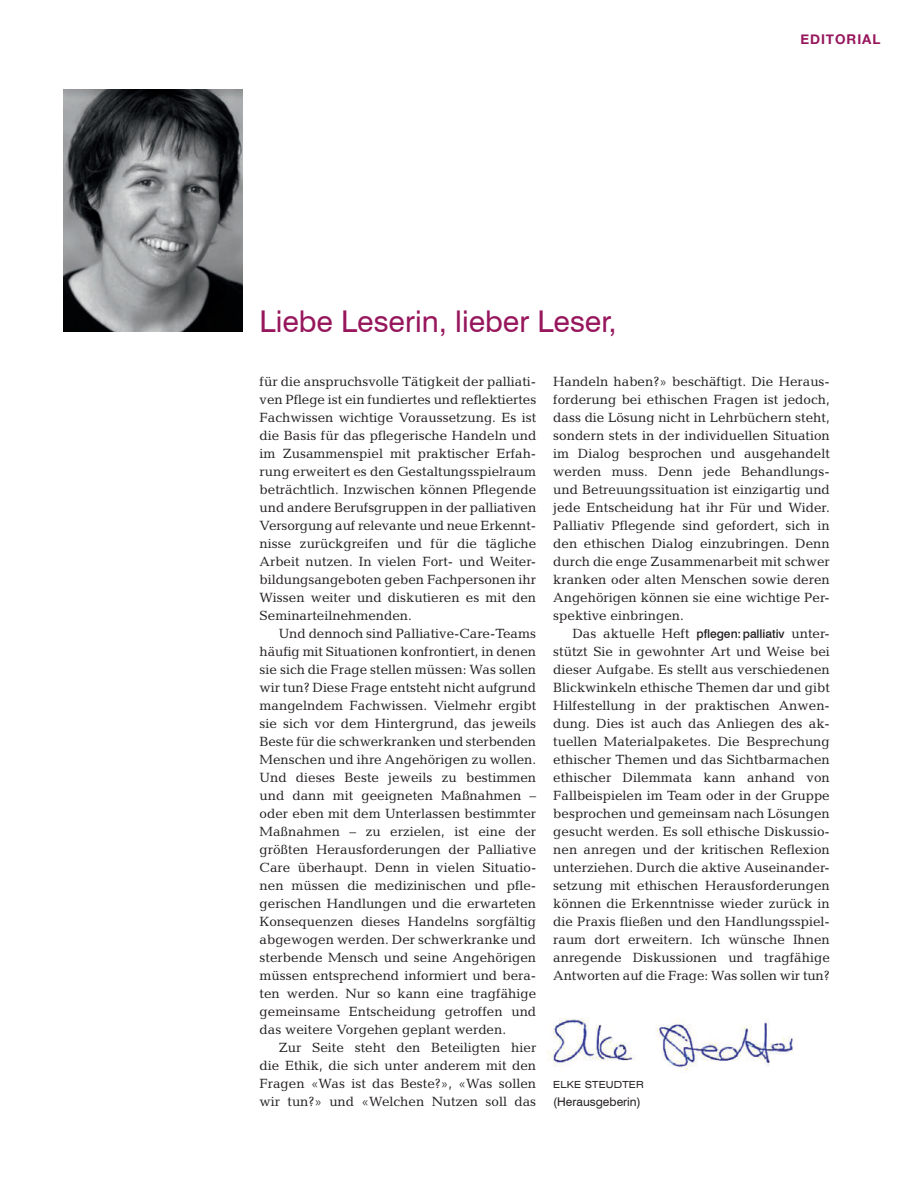
<style>
.page{position:relative;width:915px;height:1191px;background:#fff}
.page>*{position:absolute;margin:0;border:0;box-sizing:border-box;transform-origin:0 0}
.t1{font:30px "Swiss 721 BT";color:#97175d}
.t2{font:13.5px/18px "Candida Std";color:#231f20;text-align:justify}
.t3{font:700 13.5px "Helvetica Neue";letter-spacing:.07em;color:#97175d}
.t4{font:12px "Swiss 721 BT";color:#231f20}
.t5{font:expanded 9.75px "Swiss 721 BT";letter-spacing:.02em;color:#231f20}
.s1{font-family:"Swiss 721 BT";font-weight:500;font-size:12px}
</style>
<div class="page">
<img style="left:547px;top:1018px;width:247px;height:52px">
<img style="left:64px;top:89px;width:178px;height:243px">
<h1 class="t1" style="left:259px;top:303px;width:358px">Liebe Leserin, lieber Leser,</h1>
<p class="t3" style="left:800px;top:30px;width:82px">EDITORIAL</p>
<p class="t2" style="left:259px;top:372px;width:278px">für die anspruchsvolle Tätigkeit der palliati&shy;ven Pflege ist ein fundiertes und reflektiertes Fachwissen wichtige Voraussetzung. Es ist die Basis für das pflegerische Handeln und im Zusammenspiel mit praktischer Erfah&shy;rung erweitert es den Gestaltungsspielraum beträchtlich. Inzwischen können Pflegende und andere Berufsgruppen in der palliativen Versorgung auf relevante und neue Erkennt&shy;nisse zurückgreifen und für die tägliche Arbeit nutzen. In vielen Fort- und Weiter&shy;bildungsangeboten geben Fachpersonen ihr Wissen weiter und diskutieren es mit den Seminarteilnehmenden.</p>
<p class="t2" style="left:259px;top:624px;width:278px;text-indent:19px">Und dennoch sind Palliative-Care-Teams häufig mit Situationen konfrontiert, in denen sie sich die Frage stellen müssen: Was sollen wir tun? Diese Frage entsteht nicht aufgrund mangelndem Fachwissen. Vielmehr ergibt sie sich vor dem Hintergrund, das jeweils Beste für die schwerkranken und sterbenden Menschen und ihre Angehörigen zu wollen.<br>Und dieses Beste jeweils zu bestimmen und dann mit geeigneten Maßnahmen – oder eben mit dem Unterlassen bestimmter Maßnahmen – zu erzielen, ist eine der größten Herausforderungen der Palliative Care überhaupt. Denn in vielen Situatio&shy;nen müssen die medizinischen und pfle&shy;gerischen Handlungen und die erwarteten Konsequenzen dieses Handelns sorgfältig abgewogen werden. Der schwerkranke und sterbende Mensch und seine Angehörigen müssen entsprechend informiert und bera&shy;ten werden. Nur so kann eine tragfähige gemeinsame Entscheidung getroffen und das weitere Vorgehen geplant werden.</p>
<p class="t2" style="left:259px;top:1038px;width:278px;text-indent:19px">Zur Seite steht den Beteiligten hier die Ethik, die sich unter anderem mit den Fragen «Was ist das Beste?», «Was sollen wir tun?» und «Welchen Nutzen soll das</p>
<p class="t2" style="left:553px;top:372px;width:278px">Handeln haben?» beschäftigt. Die Heraus&shy;forderung bei ethischen Fragen ist jedoch, dass die Lösung nicht in Lehrbüchern steht, sondern stets in der individuellen Situation im Dialog besprochen und ausgehandelt werden muss. Denn jede Behandlungs&shy;und Betreuungssituation ist einzigartig und jede Entscheidung hat ihr Für und Wider.<br>Palliativ Pflegende sind gefordert, sich in den ethischen Dialog einzubringen. Denn durch die enge Zusammenarbeit mit schwer kranken oder alten Menschen sowie deren Angehörigen können sie eine wichtige Per&shy;spektive einbringen.</p>
<p class="t2" style="left:553px;top:624px;width:278px;text-indent:19px">Das aktuelle Heft <span class="s1">pflegen: palliativ</span> unter&shy;stützt Sie in gewohnter Art und Weise bei dieser Aufgabe. Es stellt aus verschiedenen Blickwinkeln ethische Themen dar und gibt Hilfestellung in der praktischen Anwen&shy;dung. Dies ist auch das Anliegen des ak&shy;tuellen Materialpaketes. Die Besprechung ethischer Themen und das Sichtbarmachen ethischer Dilemmata kann anhand von Fallbeispielen im Team oder in der Gruppe besprochen und gemeinsam nach Lösungen gesucht werden. Es soll ethische Diskussio&shy;nen anregen und der kritischen Reflexion unterziehen. Durch die aktive Auseinander&shy;setzung mit ethischen Herausforderungen können die Erkenntnisse wieder zurück in die Praxis fließen und den Handlungsspiel&shy;raum dort erweitern. Ich wünsche Ihnen anregende Diskussionen und tragfähige Antworten auf die Frage: Was sollen wir tun?</p>
<p class="t5" style="left:553px;top:1078px;width:92px">ELKE STEUDTER</p>
<p class="t4" style="left:553px;top:1094px;width:89px">(Herausgeberin)</p>
</div>
